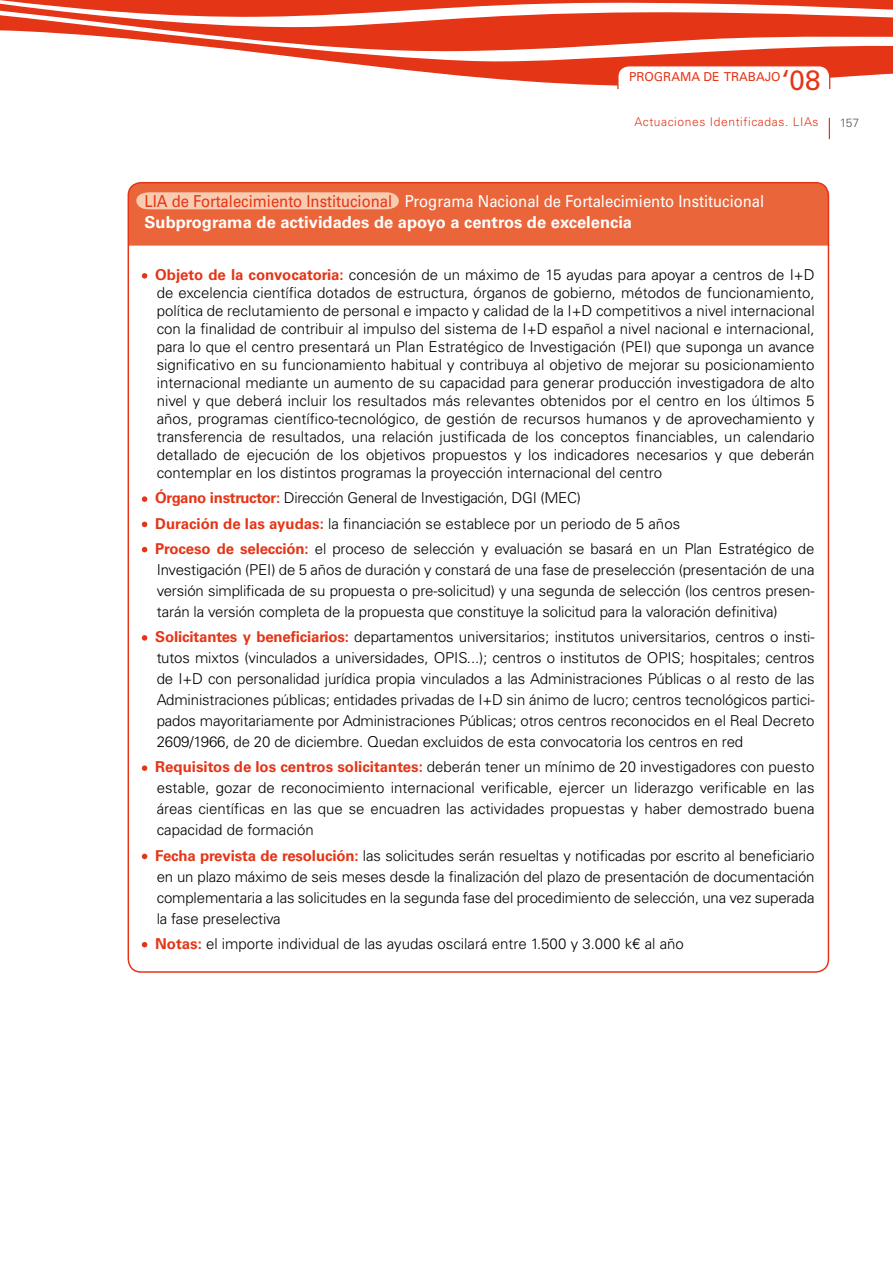
<style>
.page{position:relative;width:893px;height:1263px;background:#fff}
.page>*{position:absolute;margin:0;border:0;box-sizing:border-box;transform-origin:0 0}
.t1{font:27.9px "Univers LT Std";color:#e53517}
.t2{font:700 16.5px/21px "Univers LT Std";color:#fff}
.t3{font:300 15px/21px "Univers LT Std";letter-spacing:-.01em;color:#000;text-align:justify}
.t4{font:12.3px "Univers LT Std";color:#e53517}
.t5{font:300 12px "Univers LT Std";letter-spacing:.05em;color:#e53517}
.t6{font:300 12px "Univers LT Std";color:#58585a}
.s1{font-weight:400;color:#e53517}
.s2{font-weight:400}
.s3{font-weight:700;color:#e53517}
</style>
<div class="page">
<svg style="left:0;top:0;width:893px;height:89px;fill:#e53517"></svg>
<svg style="left:829px;top:118px;width:1px;height:21px"></svg>
<div style="left:618px;top:66px;width:212px;height:33px;background:#fff;border-radius:11px"></div>
<div style="left:617px;top:65px;width:213px;height:35px;border:1px solid #e53517;border-radius:11px"></div>
<div style="left:596px;top:89px;width:256px;height:19px;background:#fff"></div>
<svg style="left:128px;top:183px;width:700px;height:63px;background:#eb6f45"></svg>
<svg style="left:142px;top:273px;width:5px;height:6px"></svg>
<svg style="left:142px;top:496px;width:5px;height:6px"></svg>
<svg style="left:142px;top:522px;width:5px;height:5px"></svg>
<svg style="left:142px;top:547px;width:5px;height:5px"></svg>
<svg style="left:142px;top:635px;width:5px;height:6px"></svg>
<svg style="left:142px;top:765px;width:5px;height:6px"></svg>
<svg style="left:142px;top:854px;width:5px;height:5px"></svg>
<svg style="left:142px;top:942px;width:5px;height:5px"></svg>
<p class="t4" style="left:629px;top:70px;width:153px">PROGRAMA DE TRABAJO</p>
<p class="t1" style="left:782px;top:63px;width:40px">‘08</p>
<p class="t5" style="left:635px;top:115px;width:185px">Actuaciones Identificadas. LIAs</p>
<p class="t6" style="left:840px;top:115px;width:21px">157</p>
<p class="t2" style="left:145px;top:191px;width:621px"><span class="s1">LIA de Fortalecimiento Institucional</span> <span class="s2">Programa Nacional de Fortalecimiento Institucional<br></span>Subprograma de actividades de apoyo a centros de excelencia</p>
<p class="t3" style="left:155px;top:266px;width:661px;line-height:18px"><span class="s3">Objeto de la convocatoria:</span> concesión de un máximo de 15 ayudas para apoyar a centros de I+D de excelencia científica dotados de estructura, órganos de gobierno, métodos de funcionamiento, política de reclutamiento de personal e impacto y calidad de la I+D competitivos a nivel internacional con la finalidad de contribuir al impulso del sistema de I+D español a nivel nacional e internacional, para lo que el centro presentará un Plan Estratégico de Investigación (PEI) que suponga un avance significativo en su funcionamiento habitual y contribuya al objetivo de mejorar su posicionamiento internacional mediante un aumento de su capacidad para generar producción investigadora de alto nivel y que deberá incluir los resultados más relevantes obtenidos por el centro en los últimos 5 años, programas científico-tecnológico, de gestión de recursos humanos y de aprovechamiento y transferencia de resultados, una relación justificada de los conceptos financiables, un calendario detallado de ejecución de los objetivos propuestos y los indicadores necesarios y que deberán contemplar en los distintos programas la proyección internacional del centro</p>
<p class="t3" style="left:155px;top:485px;width:661px;line-height:25.2px;text-align:left"><span class="s3">Órgano instructor:</span> Dirección General de Investigación, DGI (MEC)<br><span class="s3">Duración de las ayudas:</span> la financiación se establece por un periodo de 5 años<br><span class="s3">Proceso de selección:</span> el proceso de selección y evaluación se basará en un Plan Estratégico de</p>
<p class="t3" style="left:157px;top:559px;width:659px">Investigación (PEI) de 5 años de duración y constará de una fase de preselección (presentación de una versión simplificada de su propuesta o pre-solicitud) y una segunda de selección (los centros presen&shy;tarán la versión completa de la propuesta que constituye la solicitud para la valoración definitiva)</p>
<p class="t3" style="left:155px;top:626px;width:661px"><span class="s3">Solicitantes y beneficiarios:</span> departamentos universitarios; institutos universitarios, centros o insti&shy;tutos mixtos (vinculados a universidades, OPIS...); centros o institutos de OPIS; hospitales; centros de I+D con personalidad jurídica propia vinculados a las Administraciones Públicas o al resto de las Administraciones públicas; entidades privadas de I+D sin ánimo de lucro; centros tecnológicos partici&shy;pados mayoritariamente por Administraciones Públicas; otros centros reconocidos en el Real Decreto 2609/1966, de 20 de diciembre. Quedan excluidos de esta convocatoria los centros en red</p>
<p class="t3" style="left:155px;top:757px;width:661px"><span class="s3">Requisitos de los centros solicitantes:</span> deberán tener un mínimo de 20 investigadores con puesto estable, gozar de reconocimiento internacional verificable, ejercer un liderazgo verificable en las áreas científicas en las que se encuadren las actividades propuestas y haber demostrado buena capacidad de formación</p>
<p class="t3" style="left:155px;top:845px;width:661px"><span class="s3">Fecha prevista de resolución:</span> las solicitudes serán resueltas y notificadas por escrito al beneficiario en un plazo máximo de seis meses desde la finalización del plazo de presentación de documentación complementaria a las solicitudes en la segunda fase del procedimiento de selección, una vez superada la fase preselectiva</p>
<p class="t3" style="left:155px;top:933px;width:530px"><span class="s3">Notas:</span> el importe individual de las ayudas oscilará entre 1.500 y 3.000 k€ al año</p>
</div>
